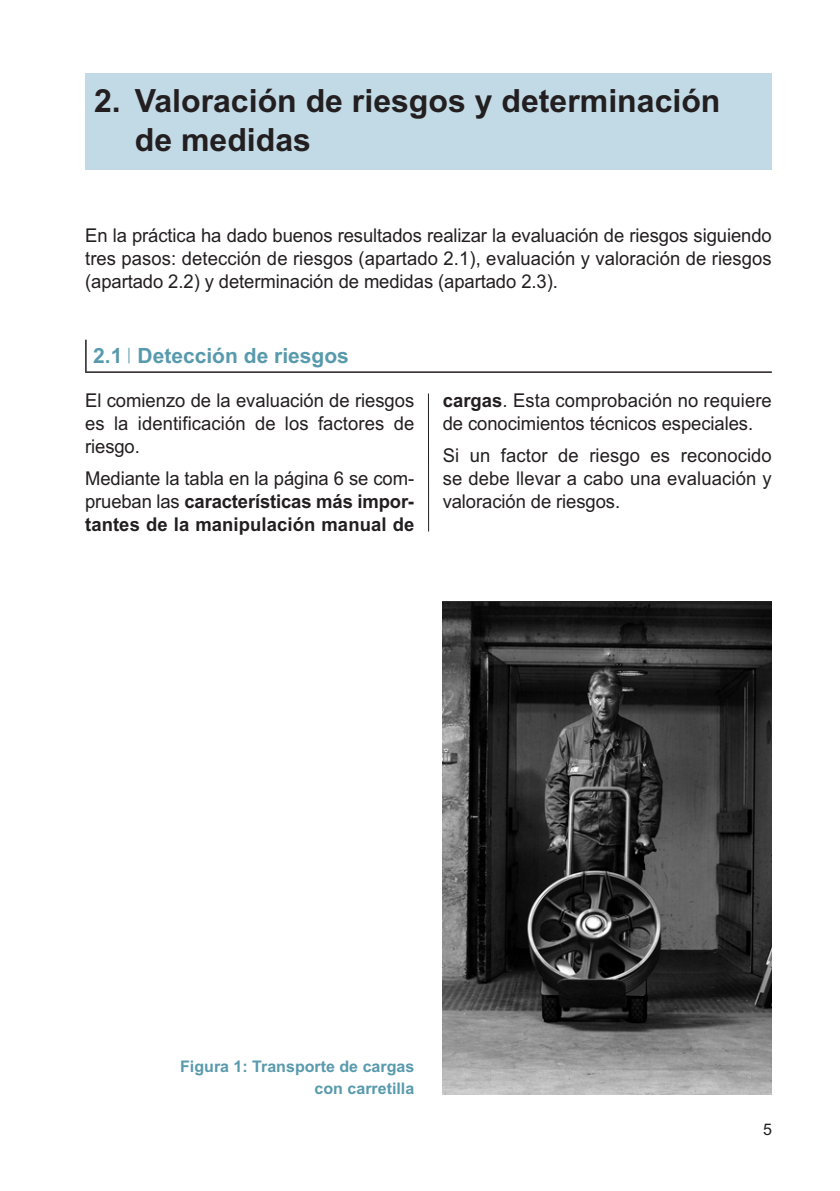
<style>
.page{position:relative;width:840px;height:1191px;background:#fff}
.page>*{position:absolute;margin:0;border:0;box-sizing:border-box;transform-origin:0 0}
.t1{font:700 32px/38.4px "Arial";color:#231f20}
.t2{font:700 21px "Arial";color:#589aad}
.t3{font:19px/23px "Arial";color:#231f20;text-align:justify}
.t4{font:700 19px/23px "Arial";letter-spacing:.005em;color:#231f20;text-align:justify}
.t5{font:700 16px/22px "Arial";color:#589aad;text-align:right}
.t6{font:16px "Arial";color:#231f20}
.s1{font-weight:400}
.s2{font-weight:700}
</style>
<div class="page">
<hr style="left:427px;top:393px;width:2px;height:138px;background:#231f20">
<hr style="left:85px;top:371px;width:686px;height:2px;background:#231f20">
<hr style="left:85px;top:340px;width:2px;height:32px;background:#231f20">
<svg style="left:128px;top:348px;width:1px;height:15px"></svg>
<div style="left:85px;top:74px;width:686px;height:96px;background:#c2dae5"></div>
<img style="left:442px;top:601px;width:329px;height:493px">
<h1 class="t1" style="left:135px;top:82px;width:587px;text-indent:-41px">2. Valoración de riesgos y determinación de medidas</h1>
<p class="t3" style="left:85px;top:224px;width:687px">En la práctica ha dado buenos resultados realizar la evaluación de riesgos siguiendo tres pasos: detección de riesgos (apartado 2.1), evaluación y valoración de riesgos (apartado 2.2) y determinación de medidas (apartado 2.3).</p>
<p class="t2" style="left:93px;top:344px;width:257px">2.1 Detección de riesgos</p>
<p class="t3" style="left:85px;top:389px;width:330px">El comienzo de la evaluación de riesgos es la identificación de los factores de riesgo.</p>
<p class="t4" style="left:85px;top:467px;width:330px"><span class="s1">Mediante la tabla en la página 6 se com&shy;prueban las</span> características más impor&shy;tantes de la manipulación manual de</p>
<p class="t3" style="left:442px;top:389px;width:330px"><span class="s2">cargas</span>. Esta comprobación no requiere de conocimientos técnicos especiales.</p>
<p class="t3" style="left:442px;top:444px;width:330px">Si un factor de riesgo es reconocido se debe llevar a cabo una evaluación y valoración de riesgos.</p>
<p class="t5" style="left:180px;top:1055px;width:235px">Figura 1: Transporte de cargas con carretilla</p>
<p class="t6" style="left:762px;top:1119px;width:10px">5</p>
</div>
